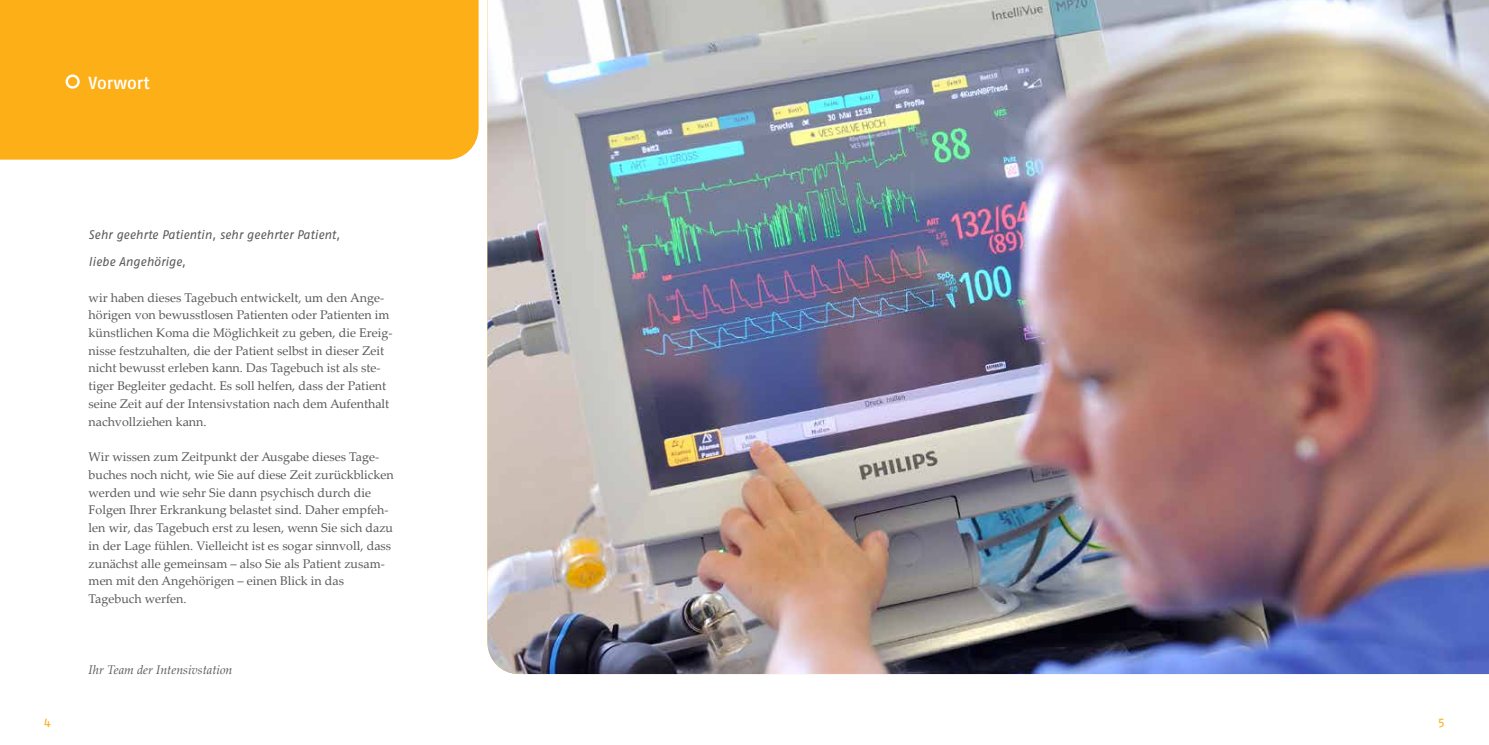
<style>
.page{position:relative;width:1489px;height:745px;background:#fff}
.page>*{position:absolute;margin:0;border:0;box-sizing:border-box;transform-origin:0 0}
.t1{font:500 17.5px "Fago Pro";letter-spacing:-.005em;color:#fff}
.t2{font:12.5px/17.8px "Palatino Linotype";color:#58595b}
.t3{font:italic 12.5px/26.6px "Fago Pro";letter-spacing:-.005em;color:#58595b}
.t4{font:italic 12.5px "Palatino Linotype";color:#58595b}
.t5{font:12.5px "Fago Pro";color:#fcaf17}
</style>
<div class="page">
<div style="left:0;top:0;width:478px;height:159px;background:#fcaf17"></div>
<img style="left:487px;top:0;width:1001px;height:673px">
<svg style="left:66px;top:74px;width:14px;height:15px"></svg>
<h1 class="t1" style="left:89px;top:72px;width:63px">Vorwort</h1>
<p class="t3" style="left:89px;top:221px;width:253px">Sehr geehrte Patientin, sehr geehrter Patient, liebe Angehörige,</p>
<p class="t2" style="left:89px;top:288px;width:305px">wir haben dieses Tagebuch entwickelt, um den Ange&shy;hörigen von bewusstlosen Patienten oder Patienten im künstlichen Koma die Möglichkeit zu geben, die Ereig&shy;nisse festzuhalten, die der Patient selbst in dieser Zeit nicht bewusst erleben kann. Das Tagebuch ist als ste&shy;tiger Begleiter gedacht. Es soll helfen, dass der Patient seine Zeit auf der Intensivstation nach dem Aufenthalt nachvollziehen kann.</p>
<p class="t2" style="left:89px;top:447px;width:306px">Wir wissen zum Zeitpunkt der Ausgabe dieses Tage&shy;buches noch nicht, wie Sie auf diese Zeit zurückblicken werden und wie sehr Sie dann psychisch durch die Folgen Ihrer Erkrankung belastet sind. Daher empfeh&shy;len wir, das Tagebuch erst zu lesen, wenn Sie sich dazu in der Lage fühlen. Vielleicht ist es sogar sinnvoll, dass zunächst alle gemeinsam – also Sie als Patient zusam&shy;men mit den Angehörigen – einen Blick in das Tagebuch werfen.</p>
<p class="t4" style="left:89px;top:660px;width:145px">Ihr Team der Intensivstation</p>
<p class="t5" style="left:44px;top:715px;width:8px">4</p>
<p class="t5" style="left:1437px;top:715px;width:8px">5</p>
</div>
